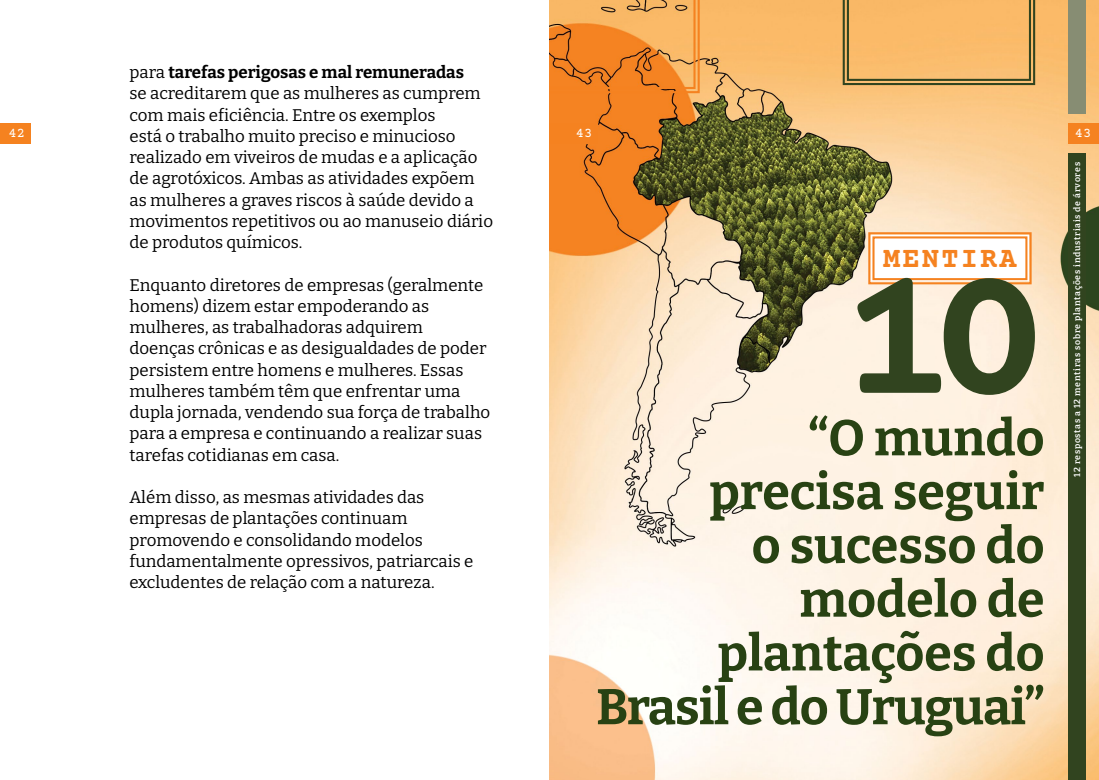
<style>
.page{position:relative;width:1099px;height:780px;background:#fff}
.page>*{position:absolute;margin:0;border:0;box-sizing:border-box;transform-origin:0 0}
.t1{font:700 194.12px "Courier Prime";color:#31441f}
.t2{font:700 50px/53.8px "Bitter";color:#284213;text-align:right}
.t3{font:700 28.75px "Courier Prime";letter-spacing:.075em;color:#f58220}
.t4{font:16.88px/21.2px "Bitter";color:#000}
.t5{font:13.75px "Courier Prime";color:#fff}
.t6{font:600 8.75px "Bitter";letter-spacing:.08em;color:#fff}
.s1{font-weight:700}
</style>
<div class="page">
<div style="left:0;top:123px;width:31px;height:20px;background:#f58220"></div>
<img style="left:549px;top:0;width:549px;height:780px">
<svg style="left:841px;top:0;width:195px;height:86px;background:#e8b064"></svg>
<svg style="left:549px;top:0;width:151px;height:94px;background:#eb923d"></svg>
<div style="left:549px;top:123px;width:49px;height:20px;background:#f58220"></div>
<div style="left:1068px;top:0;width:17px;height:113px;background:#878d73"></div>
<div style="left:1068px;top:123px;width:30px;height:20px;background:#f58220"></div>
<div style="left:1068px;top:153px;width:17px;height:627px;background:#31441f"></div>
<svg style="left:867px;top:231px;width:165px;height:54px"></svg>
<div style="left:872px;top:236px;width:155px;height:44px;border:2px solid #f58220"></div>
<p class="t5" style="left:9px;top:125px;width:18px">42</p>
<p class="t4" style="left:129px;top:61px;width:365px">para <span class="s1">tarefas perigosas e mal remuneradas<br></span>se acreditarem que as mulheres as cumprem com mais eficiência. Entre os exemplos<br>está o trabalho muito preciso e minucioso realizado em viveiros de mudas e a aplicação de agrotóxicos. Ambas as atividades expõem as mulheres a graves riscos à saúde devido a movimentos repetitivos ou ao manuseio diário de produtos químicos.</p>
<p class="t4" style="left:129px;top:273px;width:362px">Enquanto diretores de empresas (geralmente homens) dizem estar empoderando as mulheres, as trabalhadoras adquirem doenças crônicas e as desigualdades de poder persistem entre homens e mulheres. Essas mulheres também têm que enfrentar uma dupla jornada, vendendo sua força de trabalho para a empresa e continuando a realizar suas tarefas cotidianas em casa.</p>
<p class="t4" style="left:129px;top:486px;width:345px">Além disso, as mesmas atividades das empresas de plantações continuam promovendo e consolidando modelos fundamentalmente opressivos, patriarcais e excludentes de relação com a natureza.</p>
<p class="t5" style="left:576px;top:125px;width:18px">43</p>
<h3 class="t3" style="left:883px;top:241px;width:135px">MENTIRA</h3>
<h1 class="t1" style="left:839px;top:219px;width:209px">10</h1>
<h2 class="t2" style="left:596px;top:410px;width:450px">“O mundo<br>precisa seguir<br>o sucesso do modelo de plantações do<br>Brasil e do Uruguai”</h2>
<p class="t5" style="left:1074px;top:125px;width:18px">43</p>
<p class="t6" style="left:1071px;top:476px;width:316px;rotate:-90deg">12 respostas a 12 mentiras sobre plantações industriais de árvores</p>
</div>
